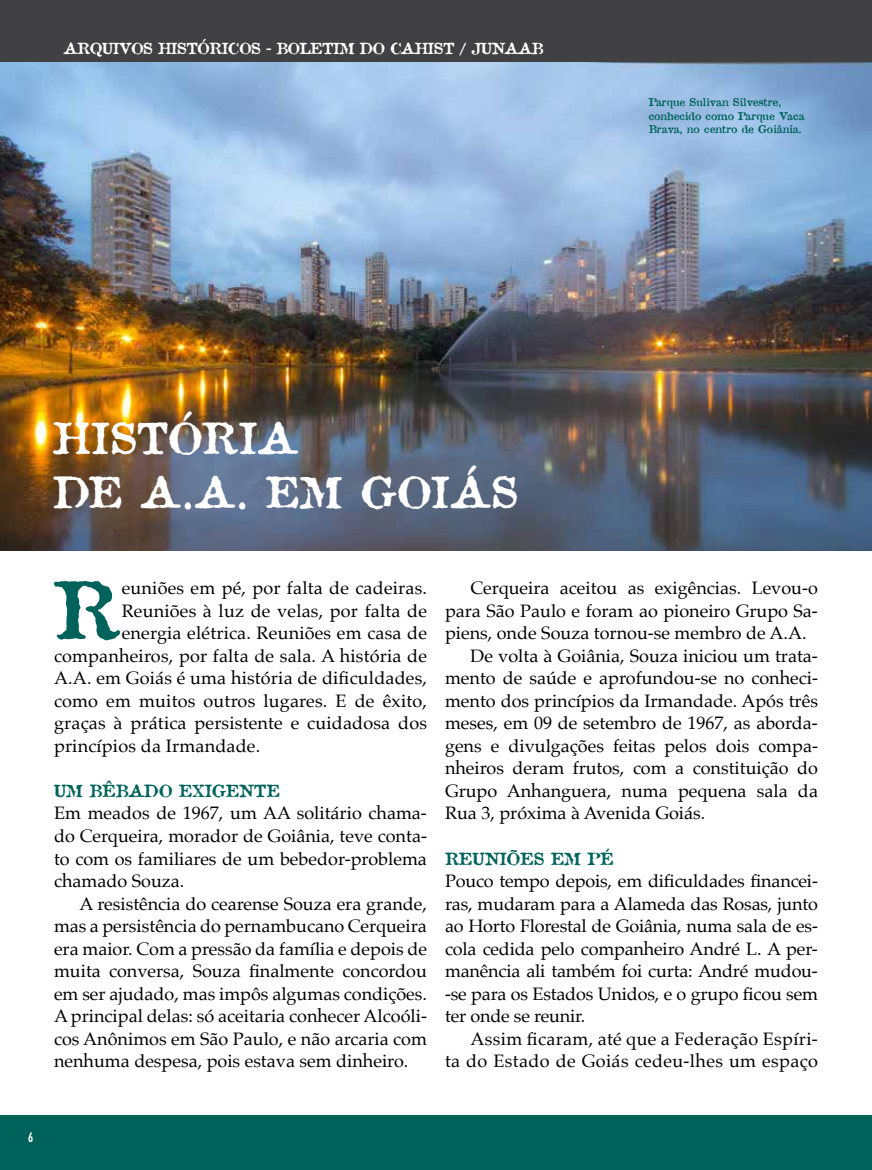
<style>
.page{position:relative;width:872px;height:1170px;background:#fff}
.page>*{position:absolute;margin:0;border:0;box-sizing:border-box;transform-origin:0 0}
.t1{font:77.4px "Attic";color:#00635b}
.t2{font:42px/54px "Attic";letter-spacing:.01em;color:#fff}
.t3{font:18px/22.5px "Palatino";color:#000;text-align:justify}
.t4{font:18px/22.5px "Palatino";letter-spacing:.02em;color:#000;text-align:right}
.t5{font:16.5px "Attic";color:#00635b}
.t6{font:15px "Attic";letter-spacing:-.03em;color:#fff}
.t7{font:13.5px "DIN Engschrift Std";color:#fff}
.t8{font:10.5px/13.5px "Attic";color:#00635b}
</style>
<div class="page">
<div style="left:0;top:0;width:872px;height:63px;background:#414042"></div>
<img style="left:0;top:63px;width:872px;height:488px">
<div style="left:0;top:1115px;width:872px;height:54px;background:#00635b"></div>
<p class="t6" style="left:64px;top:38px;width:481px">ARQUIVOS HISTÓRICOS - BOLETIM DO CAHIST / JUNAAB</p>
<p class="t8" style="left:648px;top:95px;width:157px">Parque Sulivan Silvestre, conhecido como Parque Vaca<br>Brava, no centro de Goiânia.</p>
<h2 class="t2" style="left:53px;top:410px;width:467px">HISTÓRIA<br>DE A.A. EM GOIÁS</h2>
<h1 class="t1" style="left:54px;top:559px;width:68px">R</h1>
<p class="t3" style="left:122px;top:577px;width:307px">euniões em pé, por falta de cadeiras.</p>
<p class="t3" style="left:122px;top:599px;width:307px">Reuniões à luz de velas, por falta de</p>
<p class="t3" style="left:122px;top:622px;width:307px">energia elétrica. Reuniões em casa de</p>
<p class="t3" style="left:54px;top:644px;width:374px">companheiros, por falta de sala. A história de</p>
<p class="t3" style="left:54px;top:667px;width:374px">A.A. em Goiás é uma história de dificuldades,</p>
<p class="t3" style="left:54px;top:689px;width:374px">como em muitos outros lugares. E de êxito,</p>
<p class="t3" style="left:54px;top:712px;width:374px">graças à prática persistente e cuidadosa dos</p>
<p class="t3" style="left:54px;top:734px;width:208px">princípios da Irmandade.</p>
<p class="t5" style="left:54px;top:779px;width:227px">UM BÊBADO EXIGENTE</p>
<p class="t3" style="left:54px;top:802px;width:374px">Em meados de 1967, um AA solitário chama&shy;do Cerqueira, morador de Goiânia, teve conta&shy;to com os familiares de um bebedor-problema chamado Souza.</p>
<p class="t3" style="left:54px;top:892px;width:374px;text-indent:26px">A resistência do cearense Souza era grande, mas a persistência do pernambucano Cerqueira era maior. Com a pressão da família e depois de muita conversa, Souza finalmente concordou em ser ajudado, mas impôs algumas condições.<br>A principal delas: só aceitaria conhecer Alcoóli&shy;cos Anônimos em São Paulo, e não arcaria com nenhuma despesa, pois estava sem dinheiro.</p>
<p class="t3" style="left:470px;top:577px;width:349px">Cerqueira aceitou as exigências. Levou-o</p>
<p class="t3" style="left:445px;top:599px;width:374px">para São Paulo e foram ao pioneiro Grupo Sa-</p>
<p class="t3" style="left:445px;top:622px;width:363px">piens, onde Souza tornou-se membro de A.A.</p>
<p class="t3" style="left:470px;top:644px;width:349px">De volta à Goiânia, Souza iniciou um trata-</p>
<p class="t3" style="left:445px;top:667px;width:374px">mento de saúde e aprofundou-se no conheci-</p>
<p class="t3" style="left:445px;top:689px;width:374px">mento dos princípios da Irmandade. Após três</p>
<p class="t3" style="left:445px;top:712px;width:374px">meses, em 09 de setembro de 1967, as aborda-</p>
<p class="t3" style="left:445px;top:734px;width:374px">gens e divulgações feitas pelos dois compa-</p>
<p class="t3" style="left:445px;top:757px;width:374px">nheiros deram frutos, com a constituição do</p>
<p class="t3" style="left:445px;top:779px;width:374px">Grupo Anhanguera, numa pequena sala da</p>
<p class="t3" style="left:445px;top:802px;width:262px">Rua 3, próxima à Avenida Goiás.</p>
<p class="t5" style="left:445px;top:847px;width:170px">REUNIÕES EM PÉ</p>
<p class="t3" style="left:445px;top:869px;width:374px">Pouco tempo depois, em dificuldades financei&shy;ras, mudaram para a Alameda das Rosas, junto ao Horto Florestal de Goiânia, numa sala de es&shy;cola cedida pelo companheiro André L. A per&shy;manência ali também foi curta: André mudou--se para os Estados Unidos, e o grupo ficou sem ter onde se reunir.</p>
<p class="t4" style="left:445px;top:1027px;width:374px">Assim ficaram, até que a Federação Espíri-<br>ta do Estado de Goiás cedeu-lhes um espaço</p>
<p class="t7" style="left:28px;top:1128px;width:7px">6</p>
</div>
